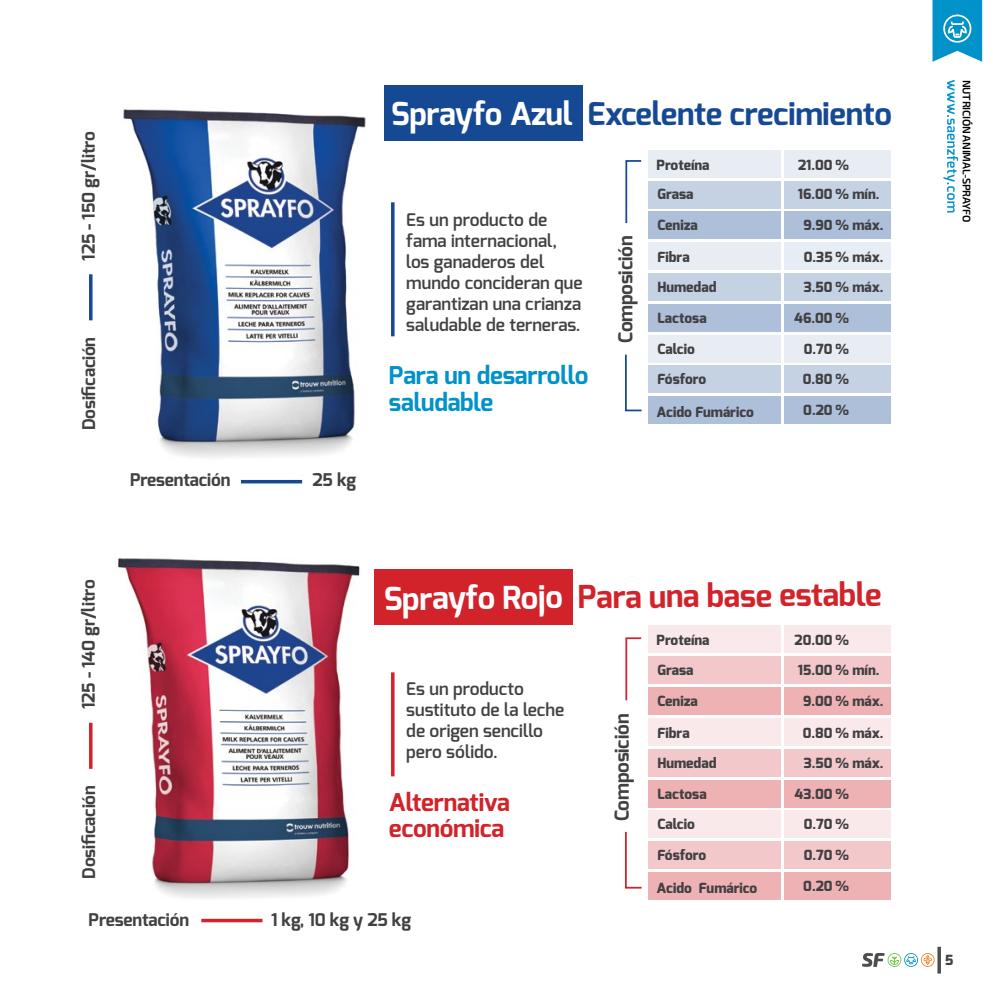
<style>
.page{position:relative;width:993px;height:993px;background:#fff}
.page>*{position:absolute;margin:0;border:0;box-sizing:border-box;transform-origin:0 0}
.t1{font:700 31.5px "Exo";letter-spacing:-.01em;color:#164994}
.t2{font:700 31.5px "Exo";color:#d2232a}
.t3{font:700 24.5px/26.2px "Exo";letter-spacing:-.01em;color:#0092c8}
.t4{font:700 24.5px/26.2px "Exo";letter-spacing:-.01em;color:#d2232a}
.t5{font:700 19.25px "Exo";letter-spacing:-.01em;color:#414042}
.t6{font:600 17.5px/21px "Exo";color:#414042}
.t7{font:700 17.5px "Exo";letter-spacing:-.01em;color:#414042}
.t8{font:800 14px "Exo";color:#414042}
.t9{font:600 10.85px "Exo 2";letter-spacing:-.025em;color:#000}
.s1{color:#fff}
</style>
<div class="page">
<svg style="left:862px;top:953px;width:72px;height:13px"></svg>
<hr style="left:937px;top:946px;width:3px;height:27px;background:#4d4d4f">
<svg style="left:943px;top:80px;width:14px;height:132px"></svg>
<svg style="left:932px;top:0;width:49px;height:62px"></svg>
<div style="left:374px;top:569px;width:198px;height:55px;background:#d2232a"></div>
<img style="left:123px;top:109px;width:243px;height:349px">
<div style="left:648px;top:150px;width:132px;height:27px;background:#e8edf4"></div>
<div style="left:783px;top:150px;width:107px;height:27px;background:#e8edf4"></div>
<div style="left:648px;top:242px;width:132px;height:28px;background:#e8edf4"></div>
<div style="left:783px;top:242px;width:107px;height:28px;background:#e7edf4"></div>
<div style="left:648px;top:335px;width:132px;height:27px;background:#e8edf4"></div>
<div style="left:783px;top:335px;width:107px;height:27px;background:#e8edf4"></div>
<div style="left:648px;top:181px;width:132px;height:27px;background:#c5d2e4"></div>
<div style="left:783px;top:181px;width:107px;height:27px;background:#c5d2e4"></div>
<div style="left:648px;top:273px;width:132px;height:27px;background:#c5d2e4"></div>
<div style="left:783px;top:273px;width:107px;height:27px;background:#c5d2e4"></div>
<div style="left:648px;top:365px;width:132px;height:27px;background:#c5d2e4"></div>
<div style="left:783px;top:365px;width:107px;height:27px;background:#c5d2e4"></div>
<div style="left:648px;top:211px;width:132px;height:27px;background:#adbfd9"></div>
<div style="left:783px;top:211px;width:107px;height:27px;background:#adbfd9"></div>
<div style="left:648px;top:304px;width:132px;height:27px;background:#adbfd9"></div>
<div style="left:783px;top:304px;width:107px;height:27px;background:#adbfd9"></div>
<div style="left:648px;top:396px;width:132px;height:27px;background:#adbfd9"></div>
<div style="left:783px;top:396px;width:107px;height:27px;background:#adbfd9"></div>
<div style="left:648px;top:625px;width:132px;height:27px;background:#fae9ea"></div>
<div style="left:783px;top:625px;width:107px;height:27px;background:#fae9ea"></div>
<div style="left:648px;top:717px;width:132px;height:28px;background:#fae9ea"></div>
<div style="left:783px;top:717px;width:107px;height:28px;background:#fae9ea"></div>
<div style="left:648px;top:810px;width:132px;height:27px;background:#fae9ea"></div>
<div style="left:783px;top:810px;width:107px;height:27px;background:#fae9ea"></div>
<div style="left:648px;top:656px;width:132px;height:27px;background:#f3c8ca"></div>
<div style="left:783px;top:656px;width:107px;height:27px;background:#f3c8ca"></div>
<div style="left:648px;top:748px;width:132px;height:28px;background:#f3c8ca"></div>
<div style="left:783px;top:748px;width:107px;height:28px;background:#f3c8ca"></div>
<div style="left:648px;top:840px;width:132px;height:28px;background:#f3c8ca"></div>
<div style="left:783px;top:840px;width:107px;height:28px;background:#f3c8ca"></div>
<div style="left:648px;top:686px;width:132px;height:28px;background:#efb2b4"></div>
<div style="left:783px;top:686px;width:107px;height:28px;background:#efb2b4"></div>
<div style="left:648px;top:779px;width:132px;height:28px;background:#efb2b4"></div>
<div style="left:783px;top:779px;width:107px;height:28px;background:#efb2b4"></div>
<div style="left:648px;top:871px;width:132px;height:27px;background:#efb2b4"></div>
<div style="left:783px;top:871px;width:107px;height:27px;background:#efb2b4"></div>
<img style="left:118px;top:558px;width:242px;height:340px">
<hr style="left:391px;top:202px;width:3px;height:134px;background:#164994">
<hr style="left:391px;top:672px;width:3px;height:104px;background:#d2232a">
<hr style="left:241px;top:480px;width:61px;height:3px;background:#164994">
<hr style="left:201px;top:918px;width:61px;height:3px;background:#d2232a">
<hr style="left:89px;top:274px;width:3px;height:46px;background:#164994">
<hr style="left:89px;top:722px;width:3px;height:46px;background:#d2232a">
<div style="left:384px;top:85px;width:198px;height:55px;background:#164994"></div>
<svg style="left:625px;top:160px;width:17px;height:63px"></svg>
<svg style="left:625px;top:637px;width:17px;height:64px"></svg>
<svg style="left:625px;top:354px;width:17px;height:58px"></svg>
<svg style="left:625px;top:831px;width:17px;height:58px"></svg>
<p class="t7" style="left:77px;top:261px;width:131px;rotate:-90deg">125 - 150 gr/litro</p>
<p class="t7" style="left:78px;top:430px;width:95px;rotate:-90deg">Dosificación</p>
<p class="t7" style="left:130px;top:468px;width:102px">Presentación</p>
<p class="t7" style="left:77px;top:709px;width:131px;rotate:-90deg">125 - 140 gr/litro</p>
<p class="t7" style="left:78px;top:878px;width:95px;rotate:-90deg">Dosificación</p>
<p class="t7" style="left:89px;top:908px;width:102px">Presentación</p>
<h1 class="t1" style="left:391px;top:93px;width:502px"><span class="s1">Sprayfo Azul</span> Excelente crecimiento</h1>
<p class="t7" style="left:312px;top:468px;width:45px">25 kg</p>
<p class="t6" style="left:406px;top:208px;width:178px">Es un producto de fama internacional, los ganaderos del mundo concideran que garantizan una crianza saludable de terneras.</p>
<h2 class="t3" style="left:389px;top:362px;width:201px">Para un desarrollo saludable</h2>
<h3 class="t5" style="left:613px;top:343px;width:109px;rotate:-90deg">Composición</h3>
<p class="t8" style="left:656px;top:155px;width:54px">Proteína</p>
<p class="t8" style="left:797px;top:155px;width:53px">21.00 %</p>
<p class="t8" style="left:657px;top:185px;width:38px">Grasa</p>
<p class="t8" style="left:797px;top:185px;width:83px">16.00 % mín.</p>
<p class="t8" style="left:657px;top:216px;width:42px">Ceniza</p>
<p class="t8" style="left:803px;top:216px;width:81px">9.90 % máx.</p>
<p class="t8" style="left:657px;top:248px;width:34px">Fibra</p>
<p class="t8" style="left:803px;top:248px;width:81px">0.35 % máx.</p>
<p class="t8" style="left:657px;top:278px;width:60px">Humedad</p>
<p class="t8" style="left:803px;top:278px;width:81px">3.50 % máx.</p>
<p class="t8" style="left:657px;top:309px;width:51px">Lactosa</p>
<p class="t8" style="left:794px;top:309px;width:56px">46.00 %</p>
<p class="t8" style="left:657px;top:339px;width:39px">Calcio</p>
<p class="t8" style="left:803px;top:339px;width:47px">0.70 %</p>
<p class="t8" style="left:657px;top:370px;width:50px">Fósforo</p>
<p class="t8" style="left:802px;top:370px;width:48px">0.80 %</p>
<p class="t8" style="left:656px;top:403px;width:99px">Acido Fumárico</p>
<p class="t8" style="left:803px;top:401px;width:47px">0.20 %</p>
<h1 class="t2" style="left:383px;top:581px;width:499px;rotate:-1deg"><span class="s1">Sprayfo Rojo</span> Para una base estable</h1>
<p class="t6" style="left:406px;top:678px;width:159px">Es un producto sustituto de la leche de origen sencillo pero sólido.</p>
<h2 class="t4" style="left:389px;top:788px;width:122px">Alternativa económica</h2>
<h3 class="t5" style="left:609px;top:821px;width:109px;rotate:-90deg">Composición</h3>
<p class="t8" style="left:656px;top:631px;width:54px">Proteína</p>
<p class="t8" style="left:794px;top:631px;width:56px">20.00 %</p>
<p class="t8" style="left:657px;top:660px;width:38px">Grasa</p>
<p class="t8" style="left:797px;top:660px;width:83px">15.00 % mín.</p>
<p class="t8" style="left:657px;top:691px;width:42px">Ceniza</p>
<p class="t8" style="left:802px;top:691px;width:82px">9.00 % máx.</p>
<p class="t8" style="left:657px;top:723px;width:34px">Fibra</p>
<p class="t8" style="left:802px;top:723px;width:82px">0.80 % máx.</p>
<p class="t8" style="left:657px;top:753px;width:60px">Humedad</p>
<p class="t8" style="left:803px;top:753px;width:81px">3.50 % máx.</p>
<p class="t8" style="left:657px;top:784px;width:51px">Lactosa</p>
<p class="t8" style="left:794px;top:784px;width:56px">43.00 %</p>
<p class="t8" style="left:657px;top:815px;width:39px">Calcio</p>
<p class="t8" style="left:803px;top:815px;width:47px">0.70 %</p>
<p class="t8" style="left:657px;top:845px;width:50px">Fósforo</p>
<p class="t8" style="left:803px;top:845px;width:47px">0.70 %</p>
<p class="t8" style="left:656px;top:878px;width:102px">Acido Fumárico</p>
<p class="t8" style="left:803px;top:876px;width:47px">0.20 %</p>
<p class="t7" style="left:271px;top:908px;width:141px">1 kg, 10 kg y 25 kg</p>
<p class="t9" style="left:972px;top:80px;width:144px;rotate:90deg">NUTRICIÓN ANIMAL-SPRAYFO</p>
<p class="t8" style="left:944px;top:951px;width:10px">5</p>
</div>
